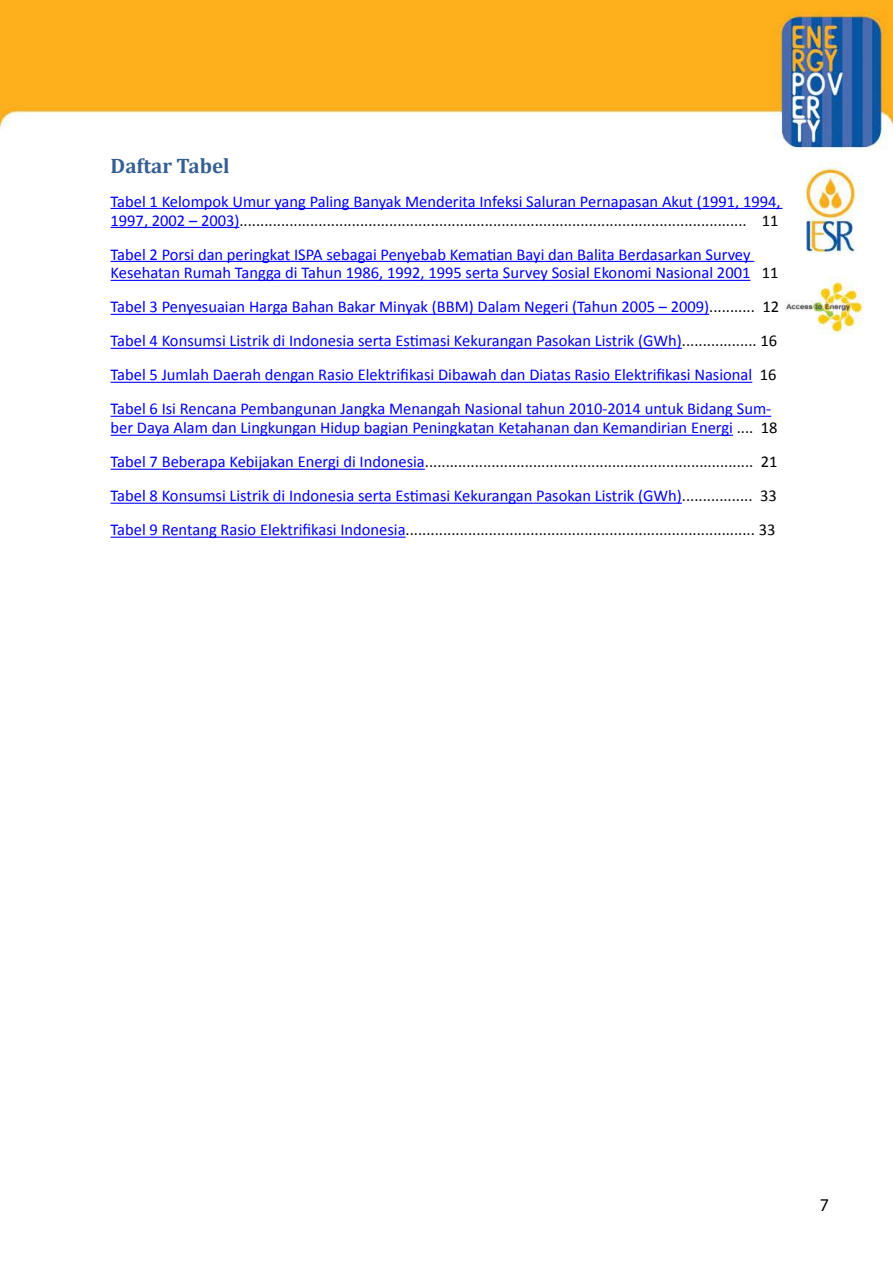
<style>
.page{position:relative;width:893px;height:1263px;background:#fff}
.page>*{position:absolute;margin:0;border:0;box-sizing:border-box;transform-origin:0 0}
.t1{font:700 21px "Cambria";color:#365f91}
.t2{font:18px "Myriad Pro";color:#000}
.t3{font:16.5px/33.9px "Calibri";color:#00f}
.t4{font:16.5px/19px "Calibri";color:#000}
.s1{color:#00f}
.s2{color:#000}
</style>
<div class="page">
<img style="left:0;top:0;width:893px;height:538px">
<hr style="left:111px;top:208px;width:671px;height:1px;background:#00f">
<hr style="left:111px;top:227px;width:128px;height:1px;background:#00f">
<hr style="left:111px;top:261px;width:643px;height:1px;background:#00f">
<hr style="left:111px;top:280px;width:639px;height:1px;background:#00f">
<hr style="left:111px;top:314px;width:598px;height:1px;background:#00f">
<hr style="left:111px;top:348px;width:571px;height:1px;background:#00f">
<hr style="left:111px;top:382px;width:641px;height:1px;background:#00f">
<hr style="left:111px;top:416px;width:660px;height:1px;background:#00f">
<hr style="left:111px;top:435px;width:622px;height:1px;background:#00f">
<hr style="left:111px;top:469px;width:314px;height:1px;background:#00f">
<hr style="left:111px;top:503px;width:571px;height:1px;background:#00f">
<hr style="left:111px;top:537px;width:295px;height:1px;background:#00f">
<p class="t1" style="left:111px;top:153px;width:121px">Daftar Tabel</p>
<p class="t4" style="left:111px;top:191px;width:672px"><span class="s1">Tabel 1 Kelompok Umur yang Paling Banyak Menderita Infeksi Saluran Pernapasan Akut (1991, 1994,<br>1997, 2002 – 2003)</span>.......................................................................................................................... 11</p>
<p class="t3" style="left:111px;top:244px;width:669px;line-height:18.9px">Tabel 2 Porsi dan peringkat ISPA sebagai Penyebab Kematian Bayi dan Balita Berdasarkan Survey<br>Kesehatan Rumah Tangga di Tahun 1986, 1992, 1995 serta Survey Sosial Ekonomi Nasional 2001 <span class="s2">11</span></p>
<p class="t3" style="left:111px;top:289px;width:670px">Tabel 3 Penyesuaian Harga Bahan Bakar Minyak (BBM) Dalam Negeri (Tahun 2005 – 2009)<span class="s2">........... 12<br></span>Tabel 4 Konsumsi Listrik di Indonesia serta Estimasi Kekurangan Pasokan Listrik (GWh)<span class="s2">.................. 16<br></span>Tabel 5 Jumlah Daerah dengan Rasio Elektrifikasi Dibawah dan Diatas Rasio Elektrifikasi Nasional <span class="s2">16<br></span>Tabel 6 Isi Rencana Pembangunan Jangka Menangah Nasional tahun 2010-2014 untuk Bidang Sum-</p>
<p class="t3" style="left:111px;top:410px;width:668px;text-align:justify">ber Daya Alam dan Lingkungan Hidup bagian Peningkatan Ketahanan dan Kemandirian Energi <span class="s2">.... 18<br></span>Tabel 7 Beberapa Kebijakan Energi di Indonesia<span class="s2">............................................................................... 21<br></span>Tabel 8 Konsumsi Listrik di Indonesia serta Estimasi Kekurangan Pasokan Listrik (GWh)<span class="s2">................. 33<br></span>Tabel 9 Rentang Rasio Elektrifikasi Indonesia<span class="s2">.................................................................................... 33</span></p>
<p class="t2" style="left:820px;top:1193px;width:11px">7</p>
</div>
